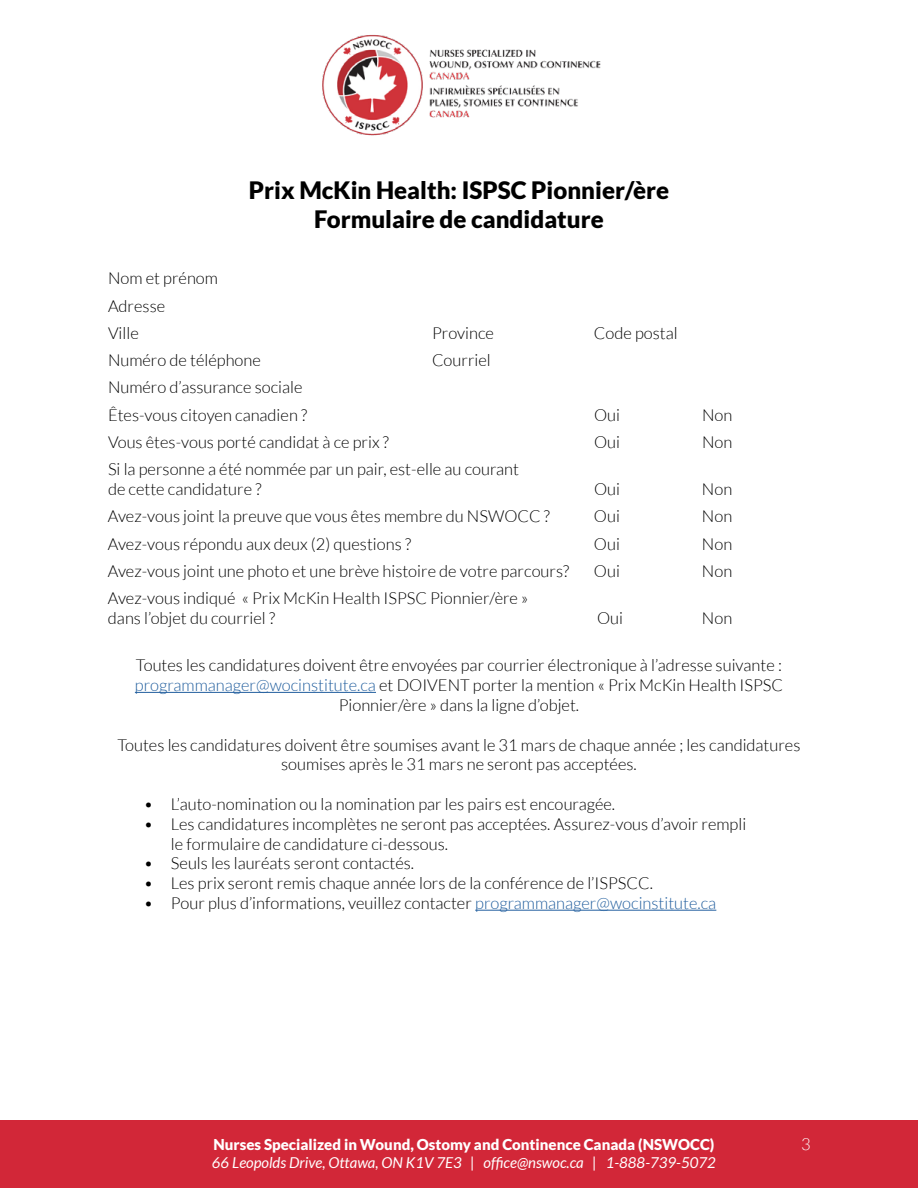
<style>
.page{position:relative;width:918px;height:1188px;background:#fff}
.page>*{position:absolute;margin:0;border:0;box-sizing:border-box;transform-origin:0 0}
.t1{font:900 24px/28.8px "Lato";color:#000;text-align:center}
.t2{font:300 16.5px/19.8px "Lato";color:#000}
.t3{font:300 16.5px "Lato";color:#fff}
.t4{font:italic 15px "Lato";color:#fff}
.t5{font:900 15px "Lato";color:#fff}
.s1{color:#215e9e}
</style>
<div class="page">
<div style="left:0;top:1121px;width:918px;height:67px;background:#d22738"></div>
<img style="left:322px;top:35px;width:279px;height:101px">
<hr style="left:135px;top:692px;width:241px;height:1px;background:#215e9e">
<hr style="left:475px;top:910px;width:241px;height:1px;background:#215e9e">
<p class="t2" style="left:108px;top:265px;width:111px;line-height:27.3px">Nom et prénom<br>Adresse<br>Ville</p>
<h1 class="t1" style="left:249px;top:176px;width:422px">Prix McKin Health: ISPSC Pionnier/ère<br>Formulaire de candidature</h1>
<p class="t2" style="left:432px;top:323px;width:63px">Province</p>
<p class="t2" style="left:594px;top:323px;width:85px">Code postal</p>
<p class="t2" style="left:108px;top:350px;width:154px">Numéro de téléphone</p>
<p class="t2" style="left:432px;top:350px;width:60px">Courriel</p>
<p class="t2" style="left:108px;top:374px;width:201px;line-height:27.3px">Numéro d’assurance sociale<br>Êtes-vous citoyen canadien ?</p>
<p class="t2" style="left:594px;top:405px;width:27px">Oui</p>
<p class="t2" style="left:702px;top:405px;width:32px">Non</p>
<p class="t2" style="left:108px;top:432px;width:282px">Vous êtes-vous porté candidat à ce prix ?</p>
<p class="t2" style="left:594px;top:432px;width:27px">Oui</p>
<p class="t2" style="left:702px;top:432px;width:32px">Non</p>
<p class="t2" style="left:108px;top:460px;width:413px">Si la personne a été nommée par un pair, est-elle au courant de cette candidature ?</p>
<p class="t2" style="left:594px;top:479px;width:27px">Oui</p>
<p class="t2" style="left:702px;top:479px;width:32px">Non</p>
<p class="t2" style="left:108px;top:507px;width:444px">Avez-vous joint la preuve que vous êtes membre du NSWOCC ?</p>
<p class="t2" style="left:594px;top:507px;width:27px">Oui</p>
<p class="t2" style="left:702px;top:507px;width:32px">Non</p>
<p class="t2" style="left:108px;top:534px;width:305px">Avez-vous répondu aux deux (2) questions ?</p>
<p class="t2" style="left:594px;top:534px;width:27px">Oui</p>
<p class="t2" style="left:702px;top:534px;width:32px">Non</p>
<p class="t2" style="left:108px;top:561px;width:463px">Avez-vous joint une photo et une brève histoire de votre parcours?</p>
<p class="t2" style="left:594px;top:561px;width:27px">Oui</p>
<p class="t2" style="left:702px;top:561px;width:32px">Non</p>
<p class="t2" style="left:108px;top:589px;width:422px">Avez-vous indiqué « Prix McKin Health ISPSC Pionnier/ère » dans l’objet du courriel ?</p>
<p class="t2" style="left:597px;top:608px;width:27px">Oui</p>
<p class="t2" style="left:702px;top:608px;width:32px">Non</p>
<p class="t2" style="left:135px;top:656px;width:650px;text-align:center">Toutes les candidatures doivent être envoyées par courrier électronique à l’adresse suivante : <span class="s1">programmanager@wocinstitute.ca</span> et DOIVENT porter la mention « Prix McKin Health ISPSC<br>Pionnier/ère » dans la ligne d’objet.</p>
<p class="t2" style="left:117px;top:735px;width:685px;text-align:center">Toutes les candidatures doivent être soumises avant le 31 mars de chaque année ; les candidatures soumises après le 31 mars ne seront pas acceptées.</p>
<p class="t2" style="left:144px;top:794px;width:473px">• L’auto-nomination ou la nomination par les pairs est encouragée.</p>
<p class="t2" style="left:171px;top:814px;width:577px;text-indent:-27px">• Les candidatures incomplètes ne seront pas acceptées. Assurez-vous d’avoir rempli le formulaire de candidature ci-dessous.</p>
<p class="t2" style="left:144px;top:854px;width:272px">• Seuls les lauréats seront contactés.</p>
<p class="t2" style="left:144px;top:873px;width:510px">• Les prix seront remis chaque année lors de la conférence de l’ISPSCC.</p>
<p class="t2" style="left:144px;top:893px;width:574px">• Pour plus d’informations, veuillez contacter <span class="s1">programmanager@wocinstitute.ca</span></p>
<p class="t5" style="left:214px;top:1135px;width:502px">Nurses Specialized in Wound, Ostomy and Continence Canada (NSWOCC)</p>
<p class="t4" style="left:212px;top:1154px;width:505px">66 Leopolds Drive, Ottawa, ON K1V 7E3 | office@nswoc.ca | 1-888-739-5072</p>
<p class="t3" style="left:801px;top:1136px;width:11px">3</p>
</div>
